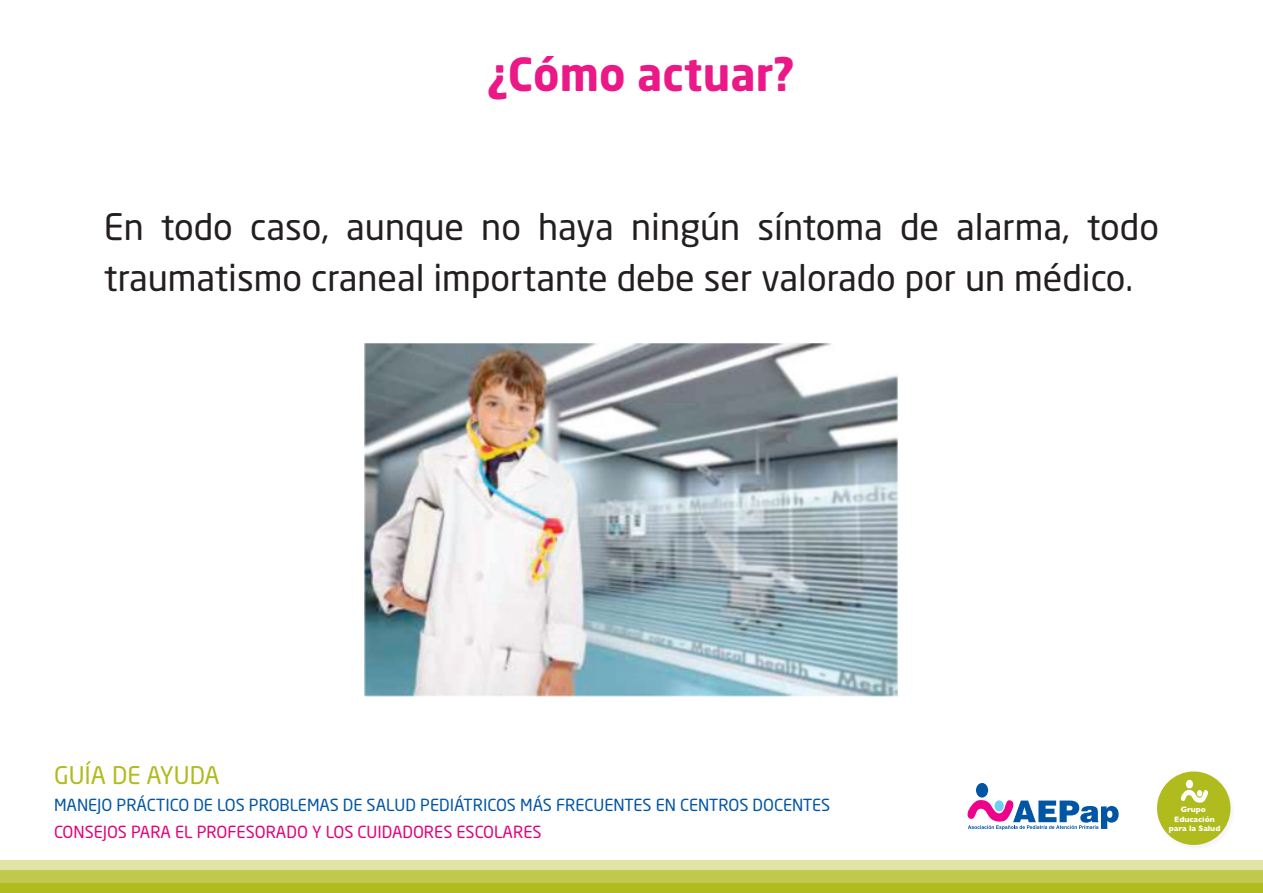
<style>
.page{position:relative;width:1263px;height:893px;background:#fff}
.page>*{position:absolute;margin:0;border:0;box-sizing:border-box;transform-origin:0 0}
._00_LADILLO_1_MAGENT{font:700 45px "Neo Sans Std";color:#ea1987}
.t1{font:36px/51px "Neo Sans Std";color:#231f20}
.t2{font:24px "Neo Sans Std";color:#b0bb1d}
.t3{font:16.5px "Neo Sans Std";color:#0155a5}
.t4{font:16.5px "Neo Sans Std";color:#e2007a}
.t5{font:700 7.95px/9.6px "Gill Sans";color:#fff;text-align:center}
</style>
<div class="page">
<div style="left:0;top:860px;width:1263px;height:33px;background:#e0e4a7"></div>
<div style="left:0;top:870px;width:1263px;height:23px;background:linear-gradient(to right,#c0c94d,#c0c94d)"></div>
<div style="left:0;top:884px;width:1263px;height:9px;background:#b0bb1d"></div>
<div style="left:976px;top:783px;width:12px;height:14px;background:#0155a5;border-radius:50%"></div>
<svg style="left:967px;top:800px;width:152px;height:30px"></svg>
<img style="left:1157px;top:771px;width:74px;height:74px">
<div style="left:1157px;top:771px;width:73px;height:74px;background:#b0bb1d;border-radius:50%"></div>
<div style="left:1186px;top:780px;width:7px;height:8px;background:#fff;border-radius:50%"></div>
<svg style="left:1181px;top:790px;width:27px;height:13px"></svg>
<img style="left:365px;top:343px;width:533px;height:354px">
<p class="_00_LADILLO_1_MAGENT" style="left:486px;top:46px;width:310px">¿Cómo actuar?</p>
<p class="t1" style="left:104px;top:201px;width:1057px">En todo caso, aunque no haya ningún síntoma de alarma, todo traumatismo craneal importante debe ser valorado por un médico.</p>
<p class="t2" style="left:54px;top:760px;width:167px">GUÍA DE AYUDA</p>
<p class="t3" style="left:54px;top:794px;width:778px">MANEJO PRÁCTICO DE LOS PROBLEMAS DE SALUD PEDIÁTRICOS MÁS FRECUENTES EN CENTROS DOCENTES</p>
<p class="t4" style="left:54px;top:821px;width:489px">CONSEJOS PARA EL PROFESORADO Y LOS CUIDADORES ESCOLARES</p>
<p class="t5" style="left:1169px;top:804px;width:53px">Grupo<br>Educación para la Salud</p>
</div>
